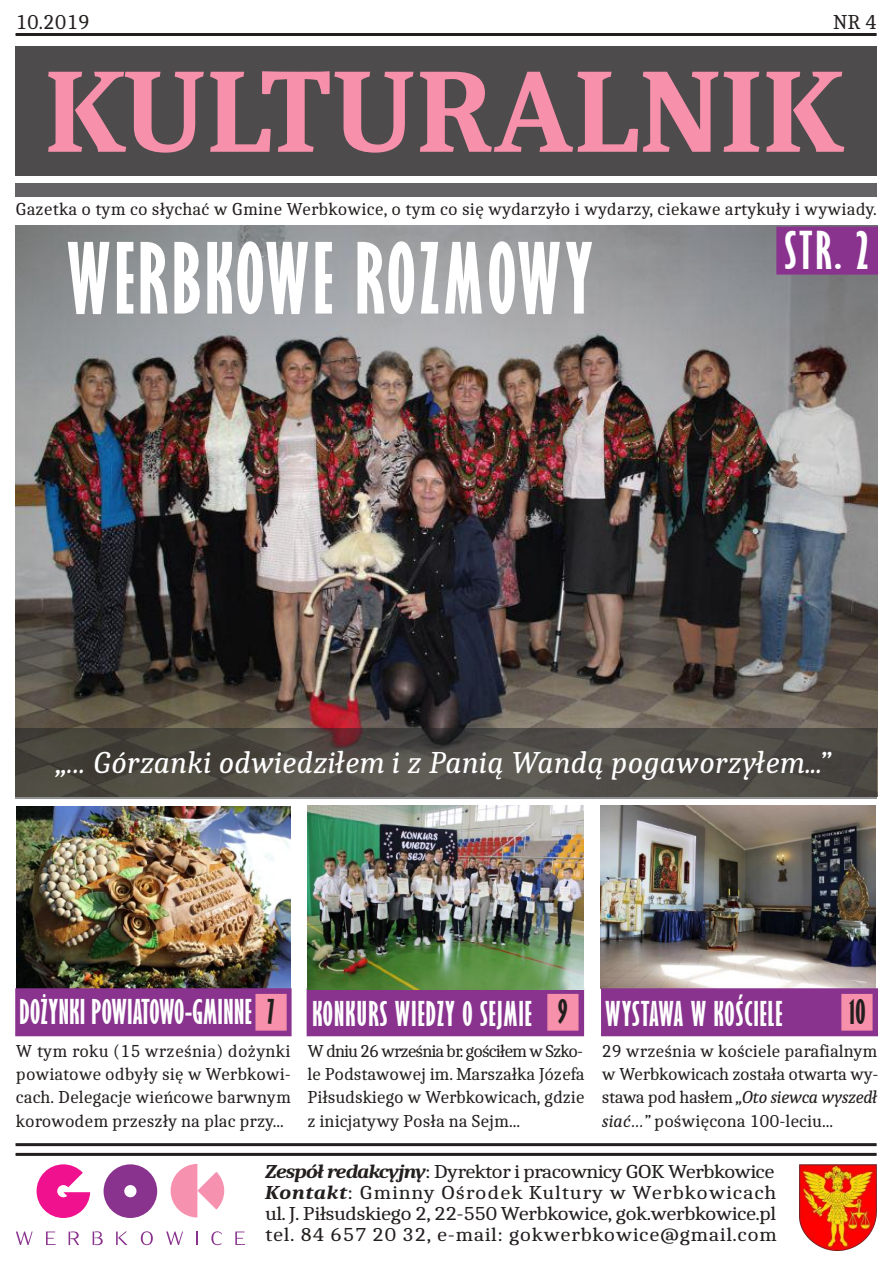
<style>
.page{position:relative;width:893px;height:1263px;background:#fff}
.page>*{position:absolute;margin:0;border:0;box-sizing:border-box;transform-origin:0 0}
.t1{font:700 120px "Caladea";color:#f790ab}
.t2{font:700 extra-condensed 90px "Gill Sans";letter-spacing:.045em;color:#fff}
.t3{font:700 extra-condensed 48px "Gill Sans";color:#fff}
.t4{font:700 extra-condensed 31.5px "Gill Sans";letter-spacing:.02em;color:#fff}
.t5{font:italic 31.5px "Caladea";color:#fff}
.t6{font:700 extra-condensed 31.5px "Gill Sans";color:#241f1f}
.t7{font:21px "Caladea";color:#241f1f}
.t8{font:19.5px/21px "Caladea";letter-spacing:-.035em;color:#241f1f;scale:1.1 1}
.t9{font:18px/23.2px "Caladea";color:#241f1f;text-align:justify}
.s1{font-style:italic}
.s2{font-weight:700;font-style:italic}
</style>
<div class="page">
<img style="left:16px;top:225px;width:861px;height:503px">
<hr style="left:16px;top:33px;width:861px;height:3px;background:#241f1f">
<div style="left:16px;top:46px;width:861px;height:130px;background:#4e4b4c"></div>
<div style="left:16px;top:183px;width:861px;height:13px;background:#656365"></div>
<hr style="left:16px;top:1143px;width:861px;height:3px;background:#241f1f">
<hr style="left:16px;top:1153px;width:861px;height:3px;background:#241f1f">
<img style="left:799px;top:1164px;width:78px;height:87px">
<svg style="left:16px;top:1231px;width:17px;height:14px"></svg>
<svg style="left:46px;top:1231px;width:10px;height:14px"></svg>
<svg style="left:69px;top:1231px;width:10px;height:14px"></svg>
<svg style="left:93px;top:1231px;width:10px;height:14px"></svg>
<svg style="left:116px;top:1231px;width:11px;height:14px"></svg>
<svg style="left:141px;top:1231px;width:12px;height:14px"></svg>
<svg style="left:166px;top:1231px;width:17px;height:14px"></svg>
<svg style="left:196px;top:1231px;width:2px;height:14px"></svg>
<svg style="left:211px;top:1231px;width:11px;height:14px"></svg>
<svg style="left:235px;top:1231px;width:10px;height:14px"></svg>
<svg style="left:171px;top:1164px;width:53px;height:53px"></svg>
<svg style="left:104px;top:1164px;width:53px;height:54px"></svg>
<svg style="left:37px;top:1164px;width:53px;height:54px"></svg>
<div style="left:307px;top:988px;width:277px;height:48px;background:#89338e;border:2px solid #89338e"></div>
<svg style="left:16px;top:728px;width:861px;height:70px;background:#4f4b45"></svg>
<div style="left:776px;top:227px;width:102px;height:48px;background:#89338e;border:2px solid #89338e"></div>
<img style="left:16px;top:806px;width:275px;height:182px">
<img style="left:307px;top:805px;width:276px;height:184px">
<img style="left:601px;top:805px;width:275px;height:183px">
<div style="left:15px;top:988px;width:277px;height:48px;background:#89338e;border:2px solid #89338e"></div>
<div style="left:601px;top:988px;width:277px;height:48px;background:#89338e;border:2px solid #89338e"></div>
<div style="left:841px;top:994px;width:31px;height:37px;background:#f790ab;border:2px solid #f790ab"></div>
<div style="left:547px;top:994px;width:31px;height:37px;background:#f790ab;border:2px solid #f790ab"></div>
<div style="left:255px;top:994px;width:32px;height:37px;background:#f790ab;border:2px solid #f790ab"></div>
<p class="t7" style="left:16px;top:10px;width:76px">10.2019</p>
<p class="t7" style="left:833px;top:10px;width:45px">NR 4</p>
<h1 class="t1" style="left:44px;top:38px;width:801px">KULTURALNIK</h1>
<p class="t9" style="left:16px;top:197px;width:863px">Gazetka o tym co słychać w Gmine Werbkowice, o tym co się wydarzyło i wydarzy, ciekawe artykuły i wywiady.</p>
<h2 class="t2" style="left:67px;top:224px;width:528px">WERBKOWE ROZMOWY</h2>
<h3 class="t3" style="left:785px;top:221px;width:85px">STR. 2</h3>
<h3 class="t5" style="left:56px;top:743px;width:776px">„... Górzanki odwiedziłem i z Panią Wandą pogaworzyłem...”</h3>
<h3 class="t4" style="left:19px;top:993px;width:234px">DOŻYNKI POWIATOWO-GMINNE</h3>
<p class="t9" style="left:16px;top:1039px;width:276px">W tym roku (15 września) dożynki powiatowe odbyły się w Werbkowi&shy;cach. Delegacje wieńcowe barwnym korowodem przeszły na plac przy...</p>
<h3 class="t4" style="left:605px;top:994px;width:179px">WYSTAWA W KOŚCIELE</h3>
<p class="t9" style="left:602px;top:1039px;width:278px">29 września w kościele parafialnym w Werbkowicach została otwarta wy&shy;stawa pod hasłem <span class="s1">„Oto siewca wyszedł siać…”</span> poświęcona 100-leciu...</p>
<h3 class="t6" style="left:268px;top:993px;width:8px">7</h3>
<h3 class="t6" style="left:558px;top:993px;width:11px">9</h3>
<h3 class="t6" style="left:849px;top:993px;width:18px">10</h3>
<h3 class="t4" style="left:312px;top:994px;width:221px">KONKURS WIEDZY O SEJMIE</h3>
<p class="t9" style="left:307px;top:1039px;width:279px">W dniu 26 września br. gościłem w Szko&shy;le Podstawowej im. Marszałka Józefa Piłsudskiego w Werbkowicach, gdzie z inicjatywy Posła na Sejm...</p>
<p class="t8" style="left:265px;top:1161px;width:467px"><span class="s2">Zespół redakcyjny</span>: Dyrektor i pracownicy GOK Werbkowice <span class="s2">Kontakt</span>: Gminny Ośrodek Kultury w Werbkowicach ul. J. Piłsudskiego 2, 22-550 Werbkowice, gok.werbkowice.pl tel. 84 657 20 32, e-mail: gokwerbkowice@gmail.com</p>
</div>
